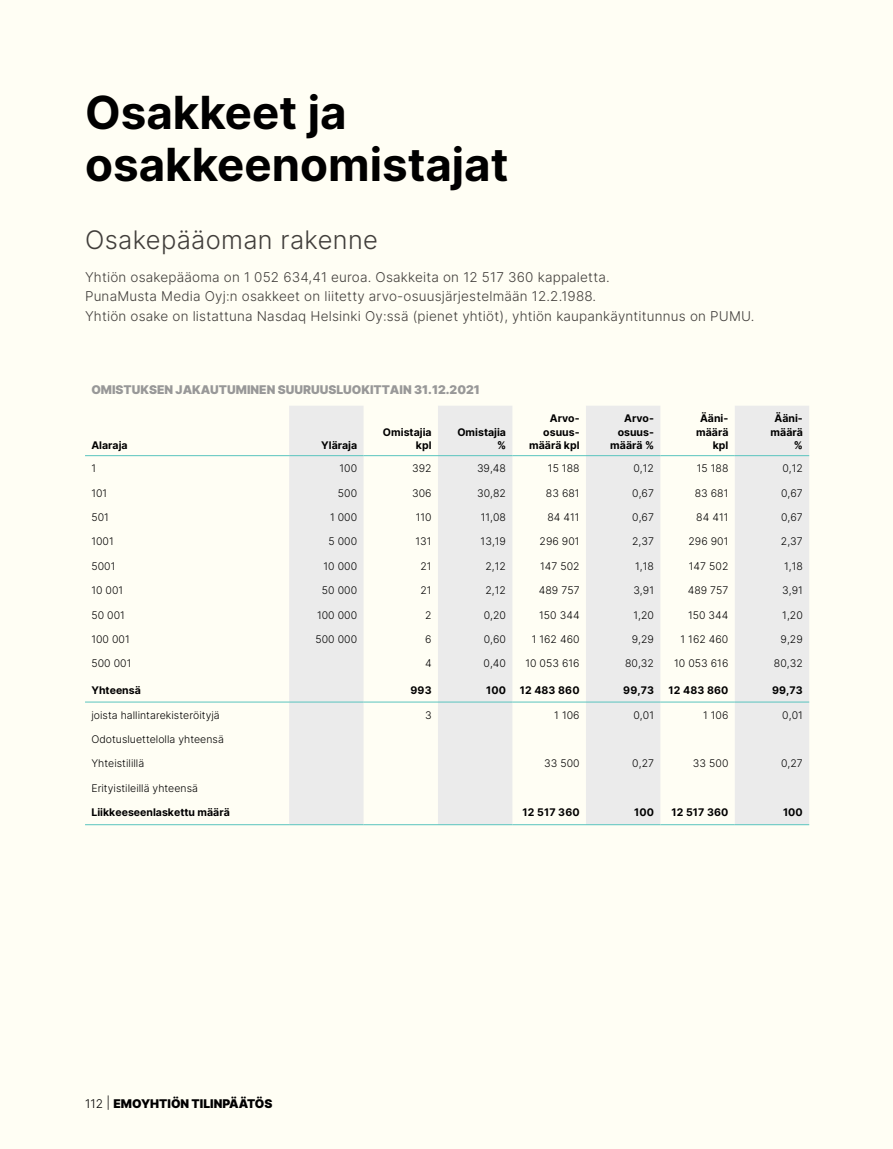
<style>
.page{position:relative;width:893px;height:1149px;background:#fff}
.page>*{position:absolute;margin:0;border:0;box-sizing:border-box;transform-origin:0 0}
.t1{font:700 45.6px/51.8px "Inter";color:#000}
.t2{font:300 25.5px "Inter";letter-spacing:.015em;color:#413e3b}
.t3{font:300 13.5px/19.5px "Inter";letter-spacing:.015em;color:#413e3b}
.t4{font:900 12px "Inter";color:#989898}
.t5{font:900 12px "Inter";color:#000}
.t6{font:300 10.5px "Inter";letter-spacing:.005em;color:#000}
.t7{font:700 10.5px/13.5px "Inter";color:#000;text-align:right}
.s1{font-weight:300}
</style>
<div class="page">
<div style="left:0;top:0;width:893px;height:1148px;background:#fffef4"></div>
<svg style="left:289px;top:406px;width:520px;height:418px;fill:#ebebeb"></svg>
<hr style="left:85px;top:455px;width:204px;height:1px;background:#59c4be">
<hr style="left:289px;top:455px;width:75px;height:1px;background:#59c4be">
<hr style="left:364px;top:455px;width:74px;height:1px;background:#59c4be">
<hr style="left:438px;top:455px;width:74px;height:1px;background:#59c4be">
<hr style="left:512px;top:455px;width:74px;height:1px;background:#59c4be">
<hr style="left:586px;top:455px;width:74px;height:1px;background:#59c4be">
<hr style="left:660px;top:455px;width:75px;height:1px;background:#59c4be">
<hr style="left:735px;top:455px;width:74px;height:1px;background:#59c4be">
<hr style="left:289px;top:824px;width:75px;height:1px;background:#59c4be">
<hr style="left:364px;top:824px;width:74px;height:1px;background:#59c4be">
<hr style="left:438px;top:824px;width:74px;height:1px;background:#59c4be">
<hr style="left:512px;top:824px;width:74px;height:1px;background:#59c4be">
<hr style="left:586px;top:824px;width:74px;height:1px;background:#59c4be">
<hr style="left:660px;top:824px;width:75px;height:1px;background:#59c4be">
<hr style="left:735px;top:824px;width:74px;height:1px;background:#59c4be">
<hr style="left:85px;top:824px;width:204px;height:1px;background:#59c4be">
<hr style="left:85px;top:701px;width:204px;height:1px;background:#59c4be">
<hr style="left:289px;top:701px;width:75px;height:1px;background:#59c4be">
<hr style="left:364px;top:701px;width:74px;height:1px;background:#59c4be">
<hr style="left:438px;top:701px;width:74px;height:1px;background:#59c4be">
<hr style="left:512px;top:701px;width:74px;height:1px;background:#59c4be">
<hr style="left:586px;top:701px;width:74px;height:1px;background:#59c4be">
<hr style="left:660px;top:701px;width:75px;height:1px;background:#59c4be">
<hr style="left:735px;top:701px;width:74px;height:1px;background:#59c4be">
<h1 class="t1" style="left:85px;top:86px;width:425px">Osakkeet ja osakkeenomistajat</h1>
<h2 class="t2" style="left:85px;top:221px;width:295px">Osakepääoman rakenne</h2>
<p class="t3" style="left:85px;top:267px;width:671px">Yhtiön osakepääoma on 1 052 634,41 euroa. Osakkeita on 12 517 360 kappaletta.<br>PunaMusta Media Oyj:n osakkeet on liitetty arvo-osuusjärjestelmään 12.2.1988.<br>Yhtiön osake on listattuna Nasdaq Helsinki Oy:ssä (pienet yhtiöt), yhtiön kaupankäyntitunnus on PUMU.</p>
<p class="t4" style="left:91px;top:381px;width:390px">OMISTUKSEN JAKAUTUMINEN SUURUUSLUOKITTAIN 31.12.2021</p>
<p class="t7" style="left:91px;top:438px;width:38px">Alaraja</p>
<p class="t7" style="left:321px;top:438px;width:37px">Yläraja</p>
<p class="t7" style="left:383px;top:425px;width:50px">Omistajia kpl</p>
<p class="t7" style="left:457px;top:425px;width:50px">Omistajia %</p>
<p class="t7" style="left:529px;top:411px;width:52px">Arvo&shy;osuus&shy;määrä kpl</p>
<p class="t7" style="left:610px;top:411px;width:45px">Arvo&shy;osuus&shy;määrä %</p>
<p class="t7" style="left:696px;top:411px;width:34px">Ääni&shy;määrä kpl</p>
<p class="t7" style="left:771px;top:411px;width:34px">Ääni&shy;määrä %</p>
<p class="t6" style="left:91px;top:460px;width:6px">1</p>
<p class="t6" style="left:340px;top:460px;width:19px">100</p>
<p class="t6" style="left:412px;top:460px;width:21px">392</p>
<p class="t6" style="left:477px;top:460px;width:31px">39,48</p>
<p class="t6" style="left:548px;top:460px;width:33px">15 188</p>
<p class="t6" style="left:633px;top:460px;width:22px">0,12</p>
<p class="t6" style="left:697px;top:460px;width:33px">15 188</p>
<p class="t6" style="left:782px;top:460px;width:22px">0,12</p>
<p class="t6" style="left:91px;top:485px;width:17px">101</p>
<p class="t6" style="left:338px;top:485px;width:21px">500</p>
<p class="t6" style="left:412px;top:485px;width:21px">306</p>
<p class="t6" style="left:477px;top:485px;width:30px">30,82</p>
<p class="t6" style="left:546px;top:485px;width:35px">83 681</p>
<p class="t6" style="left:632px;top:485px;width:23px">0,67</p>
<p class="t6" style="left:695px;top:485px;width:35px">83 681</p>
<p class="t6" style="left:781px;top:485px;width:23px">0,67</p>
<p class="t6" style="left:91px;top:509px;width:19px">501</p>
<p class="t6" style="left:330px;top:509px;width:29px">1 000</p>
<p class="t6" style="left:416px;top:509px;width:17px">110</p>
<p class="t6" style="left:481px;top:509px;width:27px">11,08</p>
<p class="t6" style="left:547px;top:509px;width:34px">84 411</p>
<p class="t6" style="left:632px;top:509px;width:23px">0,67</p>
<p class="t6" style="left:696px;top:509px;width:34px">84 411</p>
<p class="t6" style="left:781px;top:509px;width:23px">0,67</p>
<p class="t6" style="left:91px;top:534px;width:24px">1001</p>
<p class="t6" style="left:328px;top:534px;width:30px">5 000</p>
<p class="t6" style="left:416px;top:534px;width:18px">131</p>
<p class="t6" style="left:481px;top:534px;width:27px">13,19</p>
<p class="t6" style="left:540px;top:534px;width:41px">296 901</p>
<p class="t6" style="left:632px;top:534px;width:23px">2,37</p>
<p class="t6" style="left:688px;top:534px;width:41px">296 901</p>
<p class="t6" style="left:781px;top:534px;width:23px">2,37</p>
<p class="t6" style="left:91px;top:558px;width:25px">5001</p>
<p class="t6" style="left:324px;top:558px;width:35px">10 000</p>
<p class="t6" style="left:420px;top:558px;width:13px">21</p>
<p class="t6" style="left:485px;top:558px;width:22px">2,12</p>
<p class="t6" style="left:540px;top:558px;width:41px">147 502</p>
<p class="t6" style="left:635px;top:558px;width:20px">1,18</p>
<p class="t6" style="left:689px;top:558px;width:41px">147 502</p>
<p class="t6" style="left:784px;top:558px;width:20px">1,18</p>
<p class="t6" style="left:91px;top:582px;width:33px">10 001</p>
<p class="t6" style="left:322px;top:582px;width:37px">50 000</p>
<p class="t6" style="left:420px;top:582px;width:13px">21</p>
<p class="t6" style="left:485px;top:582px;width:22px">2,12</p>
<p class="t6" style="left:539px;top:582px;width:42px">489 757</p>
<p class="t6" style="left:633px;top:582px;width:22px">3,91</p>
<p class="t6" style="left:688px;top:582px;width:42px">489 757</p>
<p class="t6" style="left:782px;top:582px;width:22px">3,91</p>
<p class="t6" style="left:91px;top:607px;width:35px">50 001</p>
<p class="t6" style="left:317px;top:607px;width:42px">100 000</p>
<p class="t6" style="left:425px;top:607px;width:8px">2</p>
<p class="t6" style="left:484px;top:607px;width:24px">0,20</p>
<p class="t6" style="left:539px;top:607px;width:42px">150 344</p>
<p class="t6" style="left:633px;top:607px;width:22px">1,20</p>
<p class="t6" style="left:688px;top:607px;width:42px">150 344</p>
<p class="t6" style="left:782px;top:607px;width:22px">1,20</p>
<p class="t6" style="left:91px;top:631px;width:40px">100 001</p>
<p class="t6" style="left:315px;top:631px;width:43px">500 000</p>
<p class="t6" style="left:425px;top:631px;width:8px">6</p>
<p class="t6" style="left:484px;top:631px;width:24px">0,60</p>
<p class="t6" style="left:532px;top:631px;width:49px">1 162 460</p>
<p class="t6" style="left:632px;top:631px;width:24px">9,29</p>
<p class="t6" style="left:681px;top:631px;width:49px">1 162 460</p>
<p class="t6" style="left:781px;top:631px;width:24px">9,29</p>
<p class="t6" style="left:91px;top:655px;width:41px">500 001</p>
<p class="t6" style="left:425px;top:655px;width:8px">4</p>
<p class="t6" style="left:484px;top:655px;width:24px">0,40</p>
<p class="t6" style="left:525px;top:655px;width:56px">10 053 616</p>
<p class="t6" style="left:625px;top:655px;width:30px">80,32</p>
<p class="t6" style="left:674px;top:655px;width:56px">10 053 616</p>
<p class="t6" style="left:774px;top:655px;width:30px">80,32</p>
<p class="t7" style="left:91px;top:683px;width:51px">Yhteensä</p>
<p class="t7" style="left:411px;top:683px;width:23px">993</p>
<p class="t7" style="left:486px;top:683px;width:21px">100</p>
<p class="t7" style="left:520px;top:683px;width:61px">12 483 860</p>
<p class="t7" style="left:623px;top:683px;width:32px">99,73</p>
<p class="t7" style="left:669px;top:683px;width:61px">12 483 860</p>
<p class="t7" style="left:772px;top:683px;width:32px">99,73</p>
<p class="t6" style="left:91px;top:707px;width:130px">joista hallintarekisteröityjä</p>
<p class="t6" style="left:425px;top:707px;width:8px">3</p>
<p class="t6" style="left:554px;top:707px;width:27px">1 106</p>
<p class="t6" style="left:633px;top:707px;width:22px">0,01</p>
<p class="t6" style="left:703px;top:707px;width:27px">1 106</p>
<p class="t6" style="left:782px;top:707px;width:22px">0,01</p>
<p class="t6" style="left:91px;top:731px;width:134px">Odotusluettelolla yhteensä</p>
<p class="t6" style="left:91px;top:755px;width:54px">Yhteistilillä</p>
<p class="t6" style="left:544px;top:755px;width:37px">33 500</p>
<p class="t6" style="left:632px;top:755px;width:23px">0,27</p>
<p class="t6" style="left:693px;top:755px;width:37px">33 500</p>
<p class="t6" style="left:781px;top:755px;width:23px">0,27</p>
<p class="t6" style="left:91px;top:780px;width:108px">Erityistileillä yhteensä</p>
<p class="t7" style="left:91px;top:805px;width:140px">Liikkeeseenlaskettu määrä</p>
<p class="t7" style="left:523px;top:805px;width:58px">12 517 360</p>
<p class="t7" style="left:634px;top:805px;width:21px">100</p>
<p class="t7" style="left:671px;top:805px;width:58px">12 517 360</p>
<p class="t7" style="left:783px;top:805px;width:21px">100</p>
<p class="t5" style="left:85px;top:1094px;width:189px"><span class="s1">112 |</span> EMOYHTIÖN TILINPÄÄTÖS</p>
</div>
